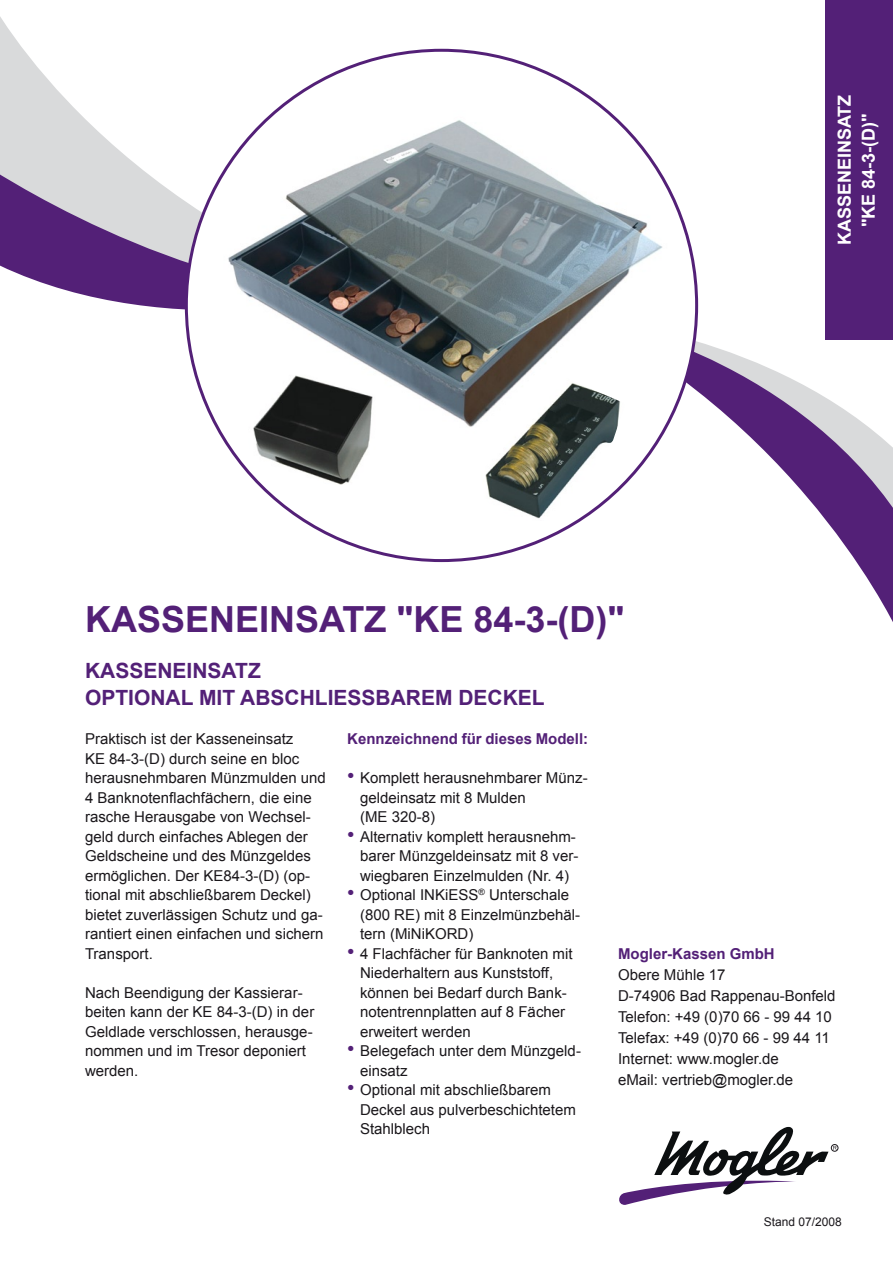
<style>
.page{position:relative;width:893px;height:1263px;background:#fff}
.page>*{position:absolute;margin:0;border:0;box-sizing:border-box;transform-origin:0 0}
.t1{font:700 36px "Arial";color:#532077}
.t2{font:700 21px/27px "Arial";color:#532077}
.t3{font:21px/39px "Arial";color:#532077}
.t4{font:700 18px/24px "Arial";color:#fff;text-align:center}
.t5{font:15px/19.5px "Arial";color:#1a171b}
.t6{font:700 15px "Arial";color:#532077}
.t7{font:12px "Arial";color:#1a171b}
</style>
<div class="page">
<div style="left:825px;top:0;width:68px;height:340px;background:#532077"></div>
<svg style="left:625px;top:322px;width:268px;height:300px"></svg>
<svg style="left:0;top:17px;width:369px;height:147px"></svg>
<svg style="left:0;top:164px;width:224px;height:181px"></svg>
<div style="left:186px;top:50px;width:511px;height:511px;background:#fff;border-radius:50%"></div>
<div style="left:831px;top:1144px;width:7px;height:7px;border:1px solid #1a171b;border-radius:50%"></div>
<svg style="left:619px;top:1127px;width:218px;height:78px"></svg>
<img style="left:224px;top:99px;width:446px;height:353px">
<img style="left:248px;top:370px;width:129px;height:118px">
<img style="left:480px;top:378px;width:145px;height:143px">
<h1 class="t1" style="left:85px;top:596px;width:541px">KASSENEINSATZ "KE 84-3-(D)"</h1>
<h2 class="t2" style="left:85px;top:658px;width:461px">KASSENEINSATZ<br>OPTIONAL MIT ABSCHLIESSBAREM DECKEL</h2>
<p class="t4" style="left:833px;top:245px;width:152px;rotate:-90deg">KASSENEINSATZ "KE 84-3-(D)"</p>
<p class="t5" style="left:85px;top:729px;width:242px">Praktisch ist der Kasseneinsatz<br>KE 84-3-(D) durch seine en bloc herausnehmbaren Münzmulden und<br>4 Banknotenflachfächern, die eine rasche Herausgabe von Wechsel&shy;geld durch einfaches Ablegen der<br>Geldscheine und des Münzgeldes ermöglichen. Der KE84-3-(D) (op&shy;tional mit abschließbarem Deckel) bietet zuverlässigen Schutz und ga&shy;rantiert einen einfachen und sichern<br>Transport.</p>
<p class="t5" style="left:85px;top:983px;width:231px">Nach Beendigung der Kassierar&shy;beiten kann der KE 84-3-(D) in der<br>Geldlade verschlossen, herausge&shy;nommen und im Tresor deponiert werden.</p>
<p class="t6" style="left:347px;top:729px;width:242px">Kennzeichnend für dieses Modell:</p>
<p class="t5" style="left:360px;top:768px;width:229px">Komplett herausnehmbarer Münz&shy;geldeinsatz mit 8 Mulden<br>(ME 320-8)<br>Alternativ komplett herausnehm&shy;barer Münzgeldeinsatz mit 8 ver&shy;wiegbaren Einzelmulden (Nr. 4)<br>Optional INKiESS<sup>®</sup> Unterschale (800 RE) mit 8 Einzelmünzbehäl&shy;tern (MiNiKORD)<br>4 Flachfächer für Banknoten mit<br>Niederhaltern aus Kunststoff, können bei Bedarf durch Bank&shy;notentrennplatten auf 8 Fächer erweitert werden<br>Belegefach unter dem Münzgeld&shy;einsatz<br>Optional mit abschließbarem<br>Deckel aus pulverbeschichtetem<br>Stahlblech</p>
<h2 class="t3" style="left:347px;top:757px;width:9px">•</h2>
<h2 class="t3" style="left:347px;top:815px;width:9px">•</h2>
<h2 class="t3" style="left:347px;top:874px;width:9px">•</h2>
<h2 class="t3" style="left:347px;top:932px;width:9px">•</h2>
<h2 class="t3" style="left:347px;top:1030px;width:9px">• •</h2>
<p class="t6" style="left:618px;top:944px;width:158px">Mogler-Kassen GmbH</p>
<p class="t5" style="left:618px;top:964px;width:219px;line-height:21px">Obere Mühle 17<br>D-74906 Bad Rappenau-Bonfeld<br>Telefon: +49 (0)70 66 - 99 44 10<br>Telefax: +49 (0)70 66 - 99 44 11<br>Internet: www.mogler.de<br>eMail: vertrieb@mogler.de</p>
<p class="t7" style="left:764px;top:1214px;width:80px">Stand 07/2008</p>
</div>
